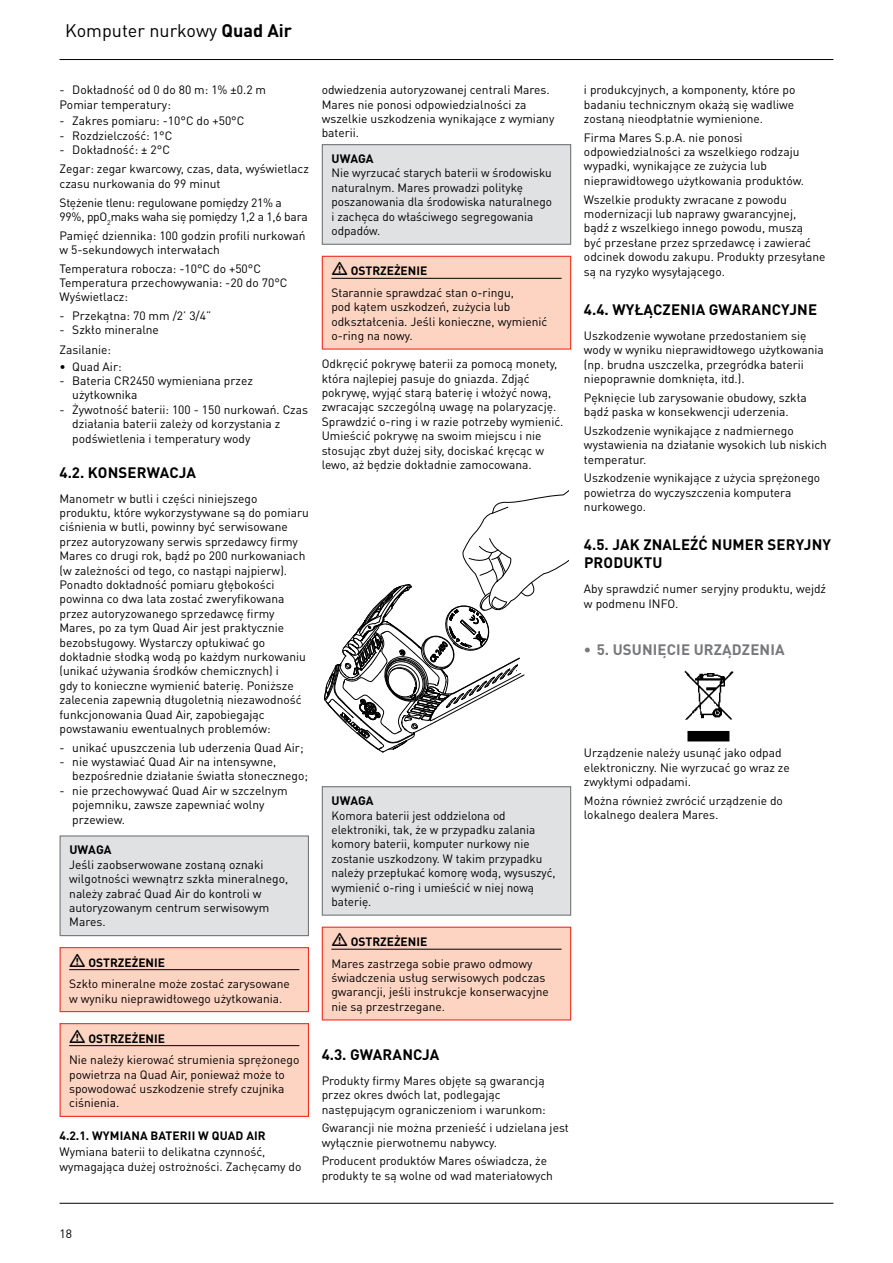
<style>
.page{position:relative;width:893px;height:1263px;background:#fff}
.page>*{position:absolute;margin:0;border:0;box-sizing:border-box;transform-origin:0 0}
.t1{font:18px "DIN Pro";color:#000}
.t2{font:700 15px/18px "DIN Pro";letter-spacing:.01em;color:#000}
.t3{font:700 15px "DIN Pro";letter-spacing:.01em;color:#77787b}
.t4{font:700 12.15px "DIN Pro";color:#000}
.t5{font:12px/14.4px "DIN Pro";color:#000}
.t6{font:700 12px "DIN Pro";color:#000}
.t7{font:12px/18.6px "DIN Pro";letter-spacing:-.02em;color:#000}
.s1{font-weight:700}
</style>
<div class="page">
<hr style="left:60px;top:59px;width:773px;height:1px;background:#000">
<hr style="left:60px;top:1203px;width:773px;height:1px;background:#000">
<div style="left:60px;top:836px;width:248px;height:100px;background:#e0e1e2"></div>
<div style="left:60px;top:835px;width:249px;height:101px;border:1px solid #77787b"></div>
<div style="left:60px;top:948px;width:248px;height:63px;background:#fdd4c2"></div>
<hr style="left:69px;top:969px;width:230px;height:1px;background:#000">
<div style="left:60px;top:947px;width:249px;height:65px;border:1px solid #ee3124"></div>
<div style="left:60px;top:1024px;width:248px;height:92px;background:#fdd4c2"></div>
<hr style="left:69px;top:1045px;width:230px;height:1px;background:#000">
<div style="left:60px;top:1023px;width:249px;height:94px;border:1px solid #ee3124"></div>
<div style="left:322px;top:145px;width:249px;height:99px;background:#e0e1e2"></div>
<div style="left:322px;top:144px;width:249px;height:101px;border:1px solid #77787b"></div>
<div style="left:322px;top:256px;width:249px;height:93px;background:#fdd4c2"></div>
<hr style="left:331px;top:278px;width:231px;height:1px;background:#000">
<div style="left:322px;top:256px;width:249px;height:94px;border:1px solid #ee3124"></div>
<svg style="left:324px;top:490px;width:244px;height:263px"></svg>
<div style="left:322px;top:787px;width:249px;height:128px;background:#e0e1e2"></div>
<div style="left:322px;top:786px;width:249px;height:130px;border:1px solid #77787b"></div>
<div style="left:322px;top:927px;width:249px;height:93px;background:#fdd4c2"></div>
<hr style="left:331px;top:949px;width:231px;height:1px;background:#000">
<div style="left:322px;top:927px;width:249px;height:93px;border:1px solid #ee3124"></div>
<img style="left:684px;top:671px;width:50px;height:71px">
<h1 class="t1" style="left:65px;top:18px;width:228px">Komputer nurkowy <span class="s1">Quad Air</span></h1>
<p class="t5" style="left:60px;top:82px;width:208px">- Dokładność od 0 do 80 m: 1% ±0.2 m<br>Pomiar temperatury:</p>
<p class="t5" style="left:60px;top:113px;width:186px">- Zakres pomiaru: -10°C do +50°C</p>
<p class="t5" style="left:60px;top:128px;width:114px">- Rozdzielczość: 1°C</p>
<p class="t5" style="left:60px;top:139px;width:251px;line-height:19.5px">- Dokładność: ± 2°C<br>Zegar: zegar kwarcowy, czas, data, wyświetlacz</p>
<p class="t7" style="left:60px;top:174px;width:224px">czasu nurkowania do 99 minut<br>Stężenie tlenu: regulowane pomiędzy 21% a</p>
<p class="t5" style="left:60px;top:207px;width:250px;line-height:18.6px">99%, ppO<sub>2</sub>maks waha się pomiędzy 1,2 a 1,6 bara<br>Pamięć dziennika: 100 godzin profili nurkowań</p>
<p class="t5" style="left:60px;top:240px;width:203px;line-height:18.6px">w 5-sekundowych interwałach<br>Temperatura robocza: -10°C do +50°C</p>
<p class="t5" style="left:60px;top:275px;width:229px">Temperatura przechowywania: -20 do 70°C<br>Wyświetlacz:</p>
<p class="t5" style="left:60px;top:308px;width:153px">- Przekątna: 70 mm /2’ 3/4”</p>
<p class="t5" style="left:60px;top:320px;width:101px;line-height:19.5px">- Szkło mineralne<br>Zasilanie:</p>
<p class="t5" style="left:60px;top:358px;width:64px">• Quad Air:</p>
<p class="t5" style="left:72px;top:373px;width:182px;text-indent:-13px">- Bateria CR2450 wymieniana przez użytkownika</p>
<p class="t5" style="left:72px;top:402px;width:237px;text-indent:-13px">- Żywotność baterii: 100 - 150 nurkowań. Czas działania baterii zależy od korzystania z podświetlenia i temperatury wody</p>
<p class="t2" style="left:60px;top:462px;width:138px">4.2. KONSERWACJA</p>
<p class="t5" style="left:60px;top:490px;width:251px">Manometr w butli i części niniejszego produktu, które wykorzystywane są do pomiaru ciśnienia w butli, powinny być serwisowane przez autoryzowany serwis sprzedawcy firmy Mares co drugi rok, bądź po 200 nurkowaniach (w zależności od tego, co nastąpi najpierw).<br>Ponadto dokładność pomiaru głębokości powinna co dwa lata zostać zweryfikowana przez autoryzowanego sprzedawcę firmy Mares, po za tym Quad Air jest praktycznie bezobsługowy. Wystarczy opłukiwać go dokładnie słodką wodą po każdym nurkowaniu (unikać używania środków chemicznych) i<br>gdy to konieczne wymienić baterię. Poniższe zalecenia zapewnią długoletnią niezawodność funkcjonowania Quad Air, zapobiegając powstawaniu ewentualnych problemów:</p>
<p class="t5" style="left:60px;top:740px;width:246px">- unikać upuszczenia lub uderzenia Quad Air;</p>
<p class="t5" style="left:72px;top:754px;width:237px;text-indent:-13px">- nie wystawiać Quad Air na intensywne, bezpośrednie działanie światła słonecznego;</p>
<p class="t5" style="left:72px;top:783px;width:217px;text-indent:-13px">- nie przechowywać Quad Air w szczelnym pojemniku, zawsze zapewniać wolny przewiew.</p>
<p class="t4" style="left:69px;top:842px;width:44px">UWAGA</p>
<p class="t5" style="left:69px;top:857px;width:220px">Jeśli zaobserwowane zostaną oznaki wilgotności wewnątrz szkła mineralnego, należy zabrać Quad Air do kontroli w autoryzowanym centrum serwisowym<br>Mares.</p>
<p class="t6" style="left:88px;top:954px;width:78px">OSTRZEŻENIE</p>
<p class="t5" style="left:69px;top:976px;width:222px">Szkło mineralne może zostać zarysowane w wyniku nieprawidłowego użytkowania.</p>
<p class="t6" style="left:88px;top:1030px;width:78px">OSTRZEŻENIE</p>
<p class="t5" style="left:69px;top:1052px;width:232px">Nie należy kierować strumienia sprężonego powietrza na Quad Air, ponieważ może to spowodować uszkodzenie strefy czujnika ciśnienia.</p>
<p class="t6" style="left:60px;top:1127px;width:208px">4.2.1. WYMIANA BATERII W QUAD AIR</p>
<p class="t5" style="left:60px;top:1144px;width:244px">Wymiana baterii to delikatna czynność, wymagająca dużej ostrożności. Zachęcamy do</p>
<p class="t5" style="left:322px;top:82px;width:234px">odwiedzenia autoryzowanej centrali Mares.<br>Mares nie ponosi odpowiedzialności za wszelkie uszkodzenia wynikające z wymiany baterii.</p>
<p class="t4" style="left:332px;top:150px;width:44px">UWAGA</p>
<p class="t5" style="left:331px;top:165px;width:222px">Nie wyrzucać starych baterii w środowisku naturalnym. Mares prowadzi politykę poszanowania dla środowiska naturalnego i zachęca do właściwego segregowania odpadów.</p>
<p class="t6" style="left:351px;top:263px;width:78px">OSTRZEŻENIE</p>
<p class="t5" style="left:331px;top:285px;width:218px">Starannie sprawdzać stan o-ringu,<br>pod kątem uszkodzeń, zużycia lub odkształcenia. Jeśli konieczne, wymienić o-ring na nowy.</p>
<p class="t5" style="left:322px;top:356px;width:243px">Odkręcić pokrywę baterii za pomocą monety, która najlepiej pasuje do gniazda. Zdjąć pokrywę, wyjąć starą baterię i włożyć nową, zwracając szczególną uwagę na polaryzację.<br>Sprawdzić o-ring i w razie potrzeby wymienić.<br>Umieścić pokrywę na swoim miejscu i nie stosując zbyt dużej siły, dociskać kręcąc w lewo, aż będzie dokładnie zamocowana.</p>
<p class="t4" style="left:332px;top:792px;width:44px">UWAGA</p>
<p class="t5" style="left:331px;top:807px;width:226px">Komora baterii jest oddzielona od elektroniki, tak, że w przypadku zalania komory baterii, komputer nurkowy nie zostanie uszkodzony. W takim przypadku należy przepłukać komorę wodą, wysuszyć, wymienić o-ring i umieścić w niej nową baterię.</p>
<p class="t6" style="left:351px;top:934px;width:78px">OSTRZEŻENIE</p>
<p class="t5" style="left:331px;top:956px;width:219px">Mares zastrzega sobie prawo odmowy świadczenia usług serwisowych podczas gwarancji, jeśli instrukcje konserwacyjne nie są przestrzegane.</p>
<p class="t2" style="left:322px;top:1045px;width:119px">4.3. GWARANCJA</p>
<p class="t5" style="left:322px;top:1073px;width:226px">Produkty firmy Mares objęte są gwarancją przez okres dwóch lat, podlegając następującym ograniczeniom i warunkom:</p>
<p class="t5" style="left:322px;top:1120px;width:249px">Gwarancji nie można przenieść i udzielana jest wyłącznie pierwotnemu nabywcy.</p>
<p class="t5" style="left:322px;top:1153px;width:233px">Producent produktów Mares oświadcza, że produkty te są wolne od wad materiałowych</p>
<p class="t5" style="left:584px;top:82px;width:213px;text-align:justify">i produkcyjnych, a komponenty, które po badaniu technicznym okażą się wadliwe zostaną nieodpłatnie wymienione.</p>
<p class="t5" style="left:584px;top:130px;width:222px">Firma Mares S.p.A. nie ponosi odpowiedzialności za wszelkiego rodzaju wypadki, wynikające ze zużycia lub nieprawidłowego użytkowania produktów.</p>
<p class="t5" style="left:584px;top:191px;width:243px">Wszelkie produkty zwracane z powodu modernizacji lub naprawy gwarancyjnej,<br>bądź z wszelkiego innego powodu, muszą<br>być przesłane przez sprzedawcę i zawierać odcinek dowodu zakupu. Produkty przesyłane są na ryzyko wysyłającego.</p>
<p class="t2" style="left:584px;top:300px;width:235px">4.4. WYŁĄCZENIA GWARANCYJNE</p>
<p class="t5" style="left:584px;top:328px;width:241px">Uszkodzenie wywołane przedostaniem się wody w wyniku nieprawidłowego użytkowania (np. brudna uszczelka, przegródka baterii niepoprawnie domknięta, itd.).</p>
<p class="t5" style="left:584px;top:390px;width:224px">Pęknięcie lub zarysowanie obudowy, szkła bądź paska w konsekwencji uderzenia.</p>
<p class="t5" style="left:584px;top:423px;width:245px">Uszkodzenie wynikające z nadmiernego wystawienia na działanie wysokich lub niskich temperatur.</p>
<p class="t5" style="left:584px;top:470px;width:238px">Uszkodzenie wynikające z użycia sprężonego powietrza do wyczyszczenia komputera nurkowego.</p>
<p class="t2" style="left:584px;top:535px;width:249px">4.5. JAK ZNALEŹĆ NUMER SERYJNY<br>PRODUKTU</p>
<p class="t5" style="left:584px;top:581px;width:244px">Aby sprawdzić numer seryjny produktu, wejdź w podmenu INFO.</p>
<p class="t3" style="left:584px;top:640px;width:202px">• 5. USUNIĘCIE URZĄDZENIA</p>
<p class="t5" style="left:584px;top:745px;width:207px">Urządzenie należy usunąć jako odpad elektroniczny. Nie wyrzucać go wraz ze zwykłymi odpadami.</p>
<p class="t5" style="left:584px;top:793px;width:201px">Można również zwrócić urządzenie do lokalnego dealera Mares.</p>
<p class="t5" style="left:60px;top:1226px;width:14px">18</p>
</div>
